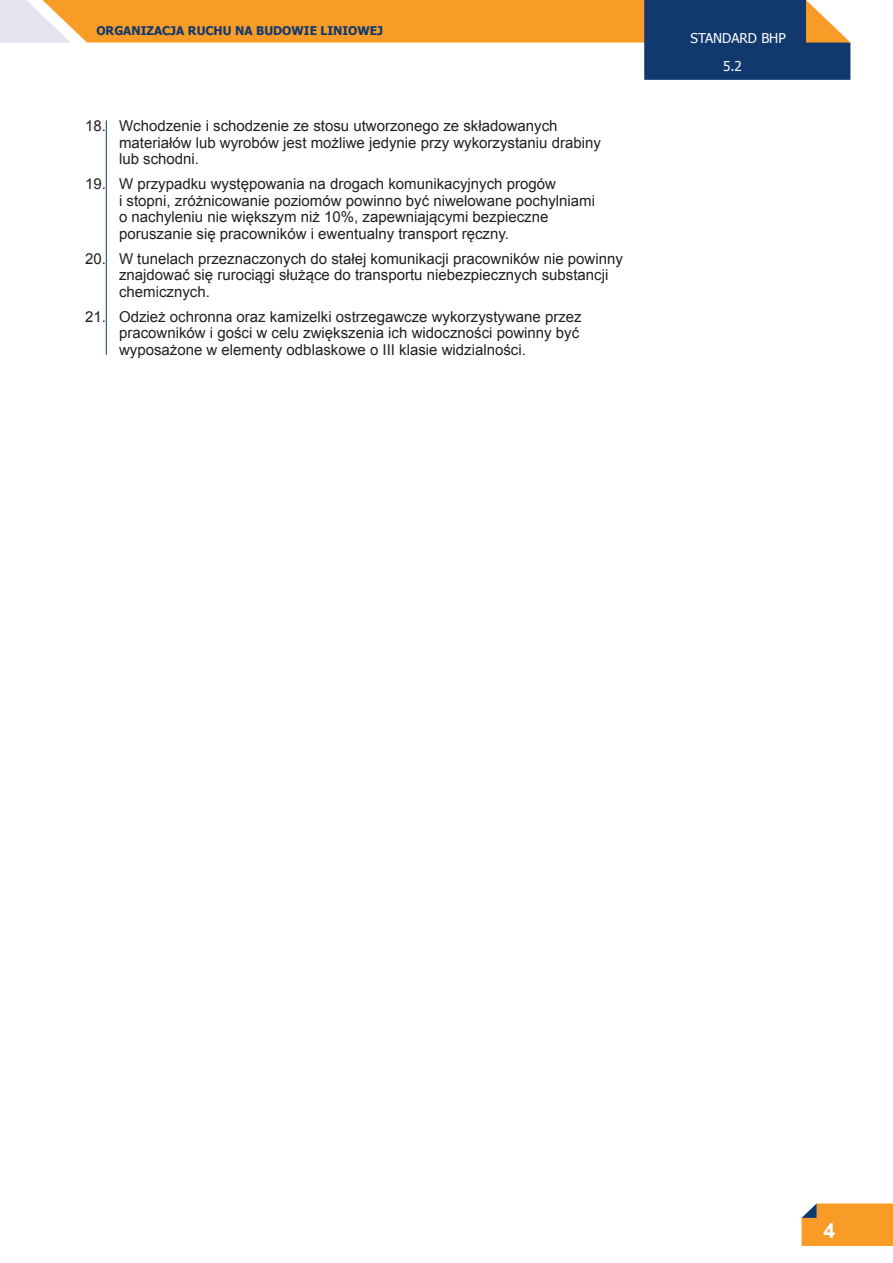
<style>
.page{position:relative;width:893px;height:1263px;background:#fff}
.page>*{position:absolute;margin:0;border:0;box-sizing:border-box;transform-origin:0 0}
.tekst{font:700 21px "Arial";color:#fff}
.Tekst_numerowany{font:15px/16.5px "Arial";color:#231f20}
.t1{font:13.5px "Tahoma";color:#fff}
.t2{font:700 12px "Tahoma";color:#11396e}
</style>
<div class="page">
<svg style="left:801px;top:1203px;width:92px;height:43px;background:#f19d32"></svg>
<svg style="left:0;top:0;width:850px;height:80px"></svg>
<hr style="left:106px;top:120px;width:1px;height:235px;background:#11396e">
<p class="t2" style="left:96px;top:23px;width:288px">ORGANIZACJA RUCHU NA BUDOWIE LINIOWEJ</p>
<p class="Tekst_numerowany" style="left:119px;top:118px;width:483px;text-indent:-34px">18. Wchodzenie i schodzenie ze stosu utworzonego ze składowanych materiałów lub wyrobów jest możliwe jedynie przy wykorzystaniu drabiny lub schodni.</p>
<p class="Tekst_numerowany" style="left:119px;top:176px;width:477px;text-indent:-34px">19. W przypadku występowania na drogach komunikacyjnych progów<br>i stopni, zróżnicowanie poziomów powinno być niwelowane pochylniami o nachyleniu nie większym niż 10%, zapewniającymi bezpieczne poruszanie się pracowników i ewentualny transport ręczny.</p>
<p class="Tekst_numerowany" style="left:119px;top:250px;width:505px;text-indent:-34px">20. W tunelach przeznaczonych do stałej komunikacji pracowników nie powinny znajdować się rurociągi służące do transportu niebezpiecznych substancji chemicznych.</p>
<p class="Tekst_numerowany" style="left:119px;top:308px;width:464px;text-indent:-34px">21. Odzież ochronna oraz kamizelki ostrzegawcze wykorzystywane przez pracowników i gości w celu zwiększenia ich widoczności powinny być wyposażone w elementy odblaskowe o III klasie widzialności.</p>
<p class="t1" style="left:691px;top:29px;width:97px">STANDARD BHP</p>
<p class="t1" style="left:723px;top:57px;width:20px">5.2</p>
<p class="tekst" style="left:823px;top:1217px;width:13px">4</p>
</div>
